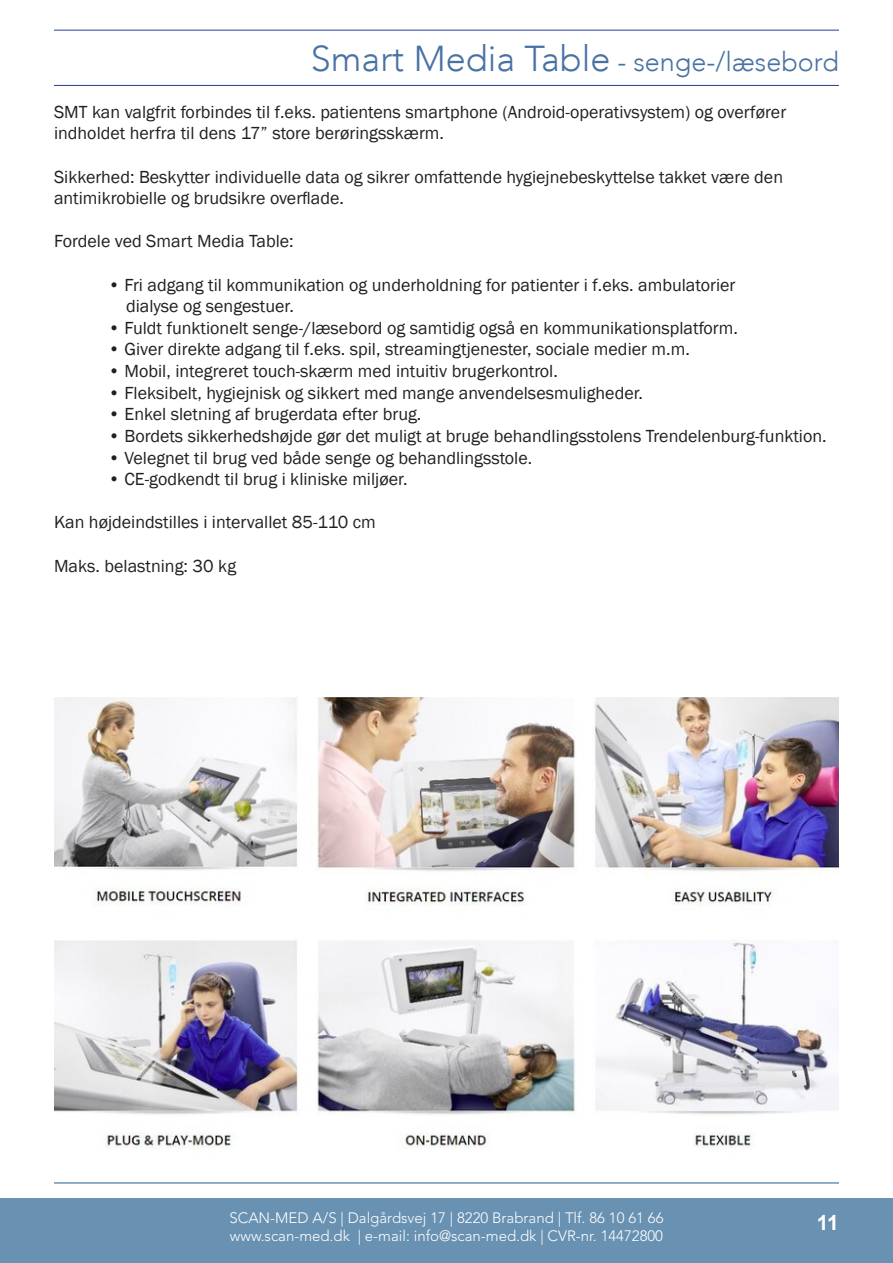
<style>
.page{position:relative;width:893px;height:1263px;background:#fff}
.page>*{position:absolute;margin:0;border:0;box-sizing:border-box;transform-origin:0 0}
.t1{font:300 27px "Avenir LT";color:#4872a3}
.t2{font:700 21px "Arial";color:#fff}
.t3{font:18px "Franklin Gothic";color:#231f20}
.t4{font:300 15px/18px "Avenir LT Std";color:#fff}
.s1{font-size:36px}
</style>
<div class="page">
<div style="left:0;top:1198px;width:893px;height:65px;background:#6891b2"></div>
<hr style="left:54px;top:1182px;width:785px;height:2px;background:#3b709b">
<hr style="left:54px;top:30px;width:785px;height:1px;background:#253f8e">
<hr style="left:54px;top:85px;width:785px;height:1px;background:#253f8e">
<img style="left:54px;top:697px;width:785px;height:451px">
<p class="t1" style="left:311px;top:46px;width:529px"><span class="s1">Smart Media Table</span> - senge-/læsebord</p>
<p class="t3" style="left:54px;top:101px;width:734px">SMT kan valgfrit forbindes til f.eks. patientens smartphone (Android-operativsystem) og overfører</p>
<p class="t3" style="left:54px;top:122px;width:392px">indholdet herfra til dens 17” store berøringsskærm.</p>
<p class="t3" style="left:54px;top:165px;width:731px">Sikkerhed: Beskytter individuelle data og sikrer omfattende hygiejnebeskyttelse takket være den</p>
<p class="t3" style="left:54px;top:187px;width:292px">antimikrobielle og brudsikre overflade.</p>
<p class="t3" style="left:54px;top:230px;width:241px">Fordele ved Smart Media Table:</p>
<p class="t3" style="left:108px;top:273px;width:629px">• Fri adgang til kommunikation og underholdning for patienter i f.eks. ambulatorier</p>
<p class="t3" style="left:126px;top:295px;width:170px">dialyse og sengestuer.</p>
<p class="t3" style="left:108px;top:317px;width:632px">• Fuldt funktionelt senge-/læsebord og samtidig også en kommunikationsplatform.</p>
<p class="t3" style="left:108px;top:338px;width:583px">• Giver direkte adgang til f.eks. spil, streamingtjenester, sociale medier m.m.</p>
<p class="t3" style="left:108px;top:360px;width:451px">• Mobil, integreret touch-skærm med intuitiv brugerkontrol.</p>
<p class="t3" style="left:108px;top:381px;width:537px">• Fleksibelt, hygiejnisk og sikkert med mange anvendelsesmuligheder.</p>
<p class="t3" style="left:108px;top:403px;width:315px">• Enkel sletning af brugerdata efter brug.</p>
<p class="t3" style="left:108px;top:425px;width:720px">• Bordets sikkerhedshøjde gør det muligt at bruge behandlingsstolens Trendelenburg-funktion.</p>
<p class="t3" style="left:108px;top:446px;width:426px">• Velegnet til brug ved både senge og behandlingsstole.</p>
<p class="t3" style="left:108px;top:468px;width:301px">• CE-godkendt til brug i kliniske miljøer.</p>
<p class="t3" style="left:54px;top:511px;width:323px">Kan højdeindstilles i intervallet 85-110 cm</p>
<p class="t3" style="left:54px;top:554px;width:184px">Maks. belastning: 30 kg</p>
<p class="t4" style="left:229px;top:1209px;width:436px">SCAN-MED A/S | Dalgårdsvej 17 | 8220 Brabrand | Tlf. 86 10 61 66 www.scan-med.dk | e-mail: info@scan-med.dk | CVR-nr. 14472800</p>
<p class="t2" style="left:817px;top:1208px;width:24px">11</p>
</div>
